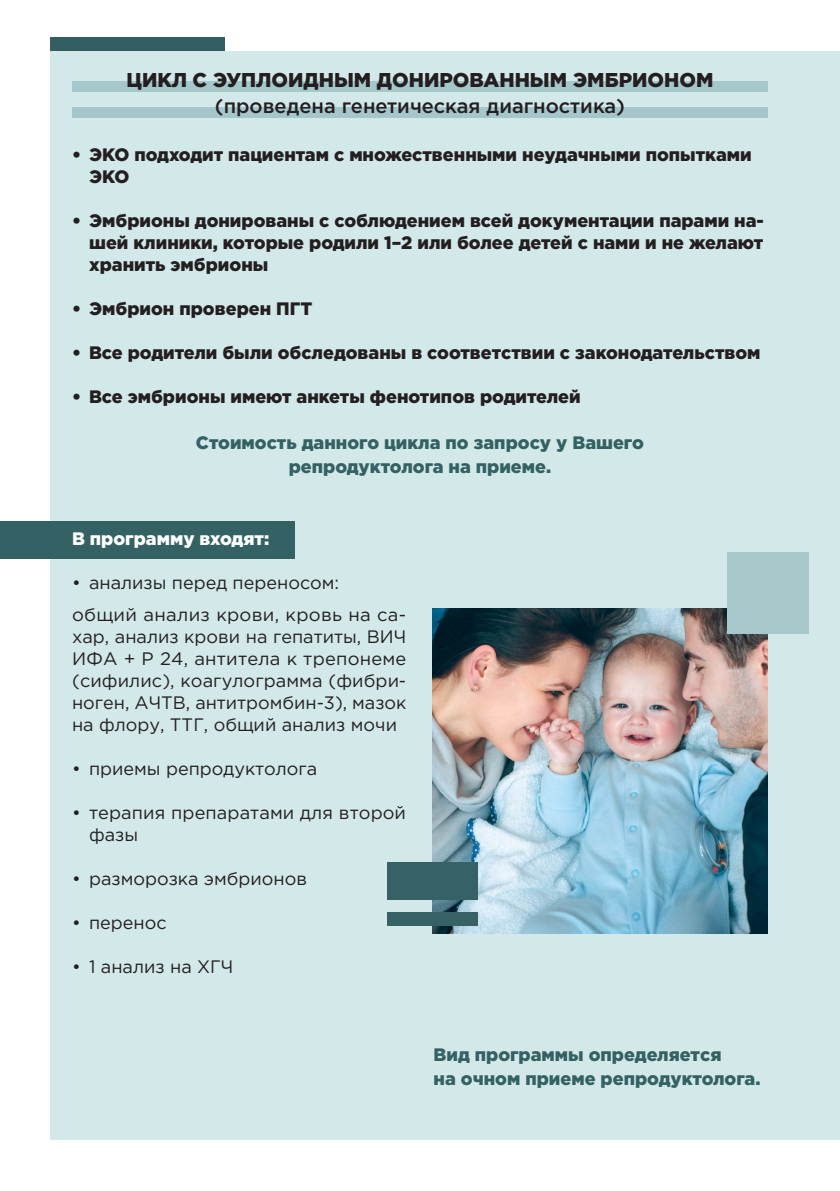
<style>
.page{position:relative;width:840px;height:1191px;background:#fff}
.page>*{position:absolute;margin:0;border:0;box-sizing:border-box;transform-origin:0 0}
.t1{font:900 20px "Gotham Pro";color:#231f20}
.t2{font:500 20px "Gotham Pro";color:#231f20}
.t3{font:900 18px/22px "Gotham Pro";color:#231f20}
.t4{font:18px/22px "Gotham Pro";color:#231f20;text-align:justify}
.t5{font:900 18px "Gotham Pro";color:#346164}
.t6{font:900 18px "Gotham Pro";color:#fff}
</style>
<div class="page">
<div style="left:50px;top:51px;width:789px;height:1089px;background:#d3e8e9"></div>
<div style="left:72px;top:82px;width:695px;height:10px;background:#a5c7cb"></div>
<div style="left:72px;top:108px;width:695px;height:10px;background:#a5c7cb"></div>
<div style="left:0;top:521px;width:294px;height:37px;background:#346164"></div>
<div style="left:50px;top:37px;width:175px;height:14px;background:#335f62"></div>
<img style="left:432px;top:609px;width:334px;height:324px">
<div style="left:726px;top:552px;width:82px;height:82px;background:#a6c8cb"></div>
<div style="left:387px;top:862px;width:91px;height:37px;background:#366266"></div>
<div style="left:387px;top:912px;width:91px;height:13px;background:#366266"></div>
<p class="t1" style="left:126px;top:68px;width:588px">ЦИКЛ С ЭУПЛОИДНЫМ ДОНИРОВАННЫМ ЭМБРИОНОМ</p>
<p class="t2" style="left:215px;top:94px;width:411px">(проведена генетическая диагностика)</p>
<p class="t3" style="left:89px;top:143px;width:663px;text-indent:-17px">• ЭКО подходит пациентам с множественными неудачными попытками<br>ЭКО</p>
<p class="t3" style="left:89px;top:209px;width:676px;text-align:justify;text-indent:-17px">• Эмбрионы донированы с соблюдением всей документации парами на&shy;шей клиники, которые родили 1–2 или более детей с нами и не желают хранить эмбрионы</p>
<p class="t3" style="left:72px;top:297px;width:241px">• Эмбрион проверен ПГТ</p>
<p class="t3" style="left:72px;top:341px;width:689px">• Все родители были обследованы в соответствии с законодательством</p>
<p class="t3" style="left:72px;top:385px;width:510px">• Все эмбрионы имеют анкеты фенотипов родителей</p>
<p class="t5" style="left:196px;top:432px;width:449px">Стоимость данного цикла по запросу у Вашего</p>
<p class="t5" style="left:288px;top:456px;width:264px">репродуктолога на приеме.</p>
<p class="t6" style="left:72px;top:528px;width:199px">В программу входят:</p>
<p class="t4" style="left:72px;top:571px;width:268px">• анализы перед переносом:</p>
<p class="t4" style="left:72px;top:603px;width:335px">общий анализ крови, кровь на са&shy;хар, анализ крови на гепатиты, ВИЧ ИФА + Р 24, антитела к трепонеме (сифилис), коагулограмма (фибри&shy;ноген, АЧТВ, антитромбин-3), мазок на флору, ТТГ, общий анализ мочи</p>
<p class="t4" style="left:72px;top:757px;width:246px">• приемы репродуктолога</p>
<p class="t4" style="left:89px;top:801px;width:318px;text-indent:-17px">• терапия препаратами для второй фазы</p>
<p class="t4" style="left:72px;top:867px;width:236px">• разморозка эмбрионов</p>
<p class="t4" style="left:72px;top:911px;width:96px">• перенос</p>
<p class="t4" style="left:72px;top:955px;width:163px">• 1 анализ на ХГЧ</p>
<p class="t5" style="left:433px;top:1044px;width:289px">Вид программы определяется</p>
<p class="t5" style="left:433px;top:1068px;width:328px">на очном приеме репродуктолога.</p>
</div>
